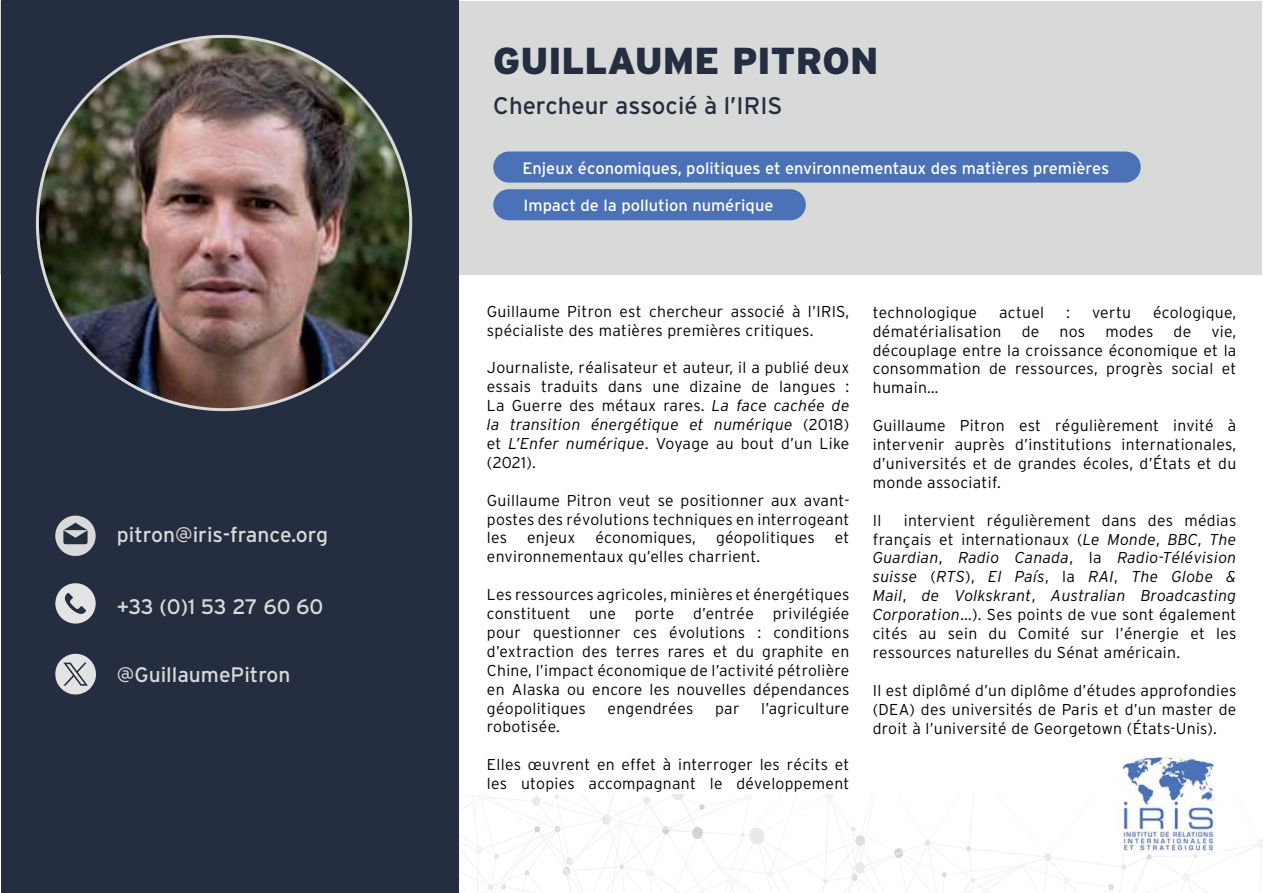
<style>
.page{position:relative;width:1263px;height:893px;background:#fff}
.page>*{position:absolute;margin:0;border:0;box-sizing:border-box;transform-origin:0 0}
.t1{font:900 37.5px "Interstate";color:#252d40}
.t2{font:24px "Interstate";color:#252d40}
.t3{font:21px "Interstate";color:#d9d9d9}
.t4{font:21px "Interstate";letter-spacing:-.015em;color:#d8dad9}
.t5{font:16.5px "Interstate";color:#fff}
.t6{font:16.35px "Interstate";color:#fff}
.t7{font:300 15.75px/18.9px "Interstate";letter-spacing:.02em;color:#020203;text-align:justify}
.s1{font-style:italic}
</style>
<div class="page">
<div style="left:1px;top:1px;width:1261px;height:273px;background:#d8dad9"></div>
<div style="left:1px;top:0;width:457px;height:892px;background:#252d40"></div>
<svg style="left:459px;top:794px;width:804px;height:99px"></svg>
<img style="left:1117px;top:755px;width:103px;height:96px">
<img style="left:37px;top:36px;width:374px;height:374px;border-radius:187px">
<div style="left:493px;top:152px;width:648px;height:31px;background:#4b71b6;border-radius:16px"></div>
<svg style="left:55px;top:583px;width:41px;height:41px"></svg>
<svg style="left:55px;top:516px;width:41px;height:40px"></svg>
<div style="left:493px;top:189px;width:313px;height:31px;background:#4b71b6;border-radius:16px"></div>
<svg style="left:55px;top:654px;width:41px;height:41px"></svg>
<h3 class="t3" style="left:117px;top:523px;width:213px">pitron@iris-france.org</h3>
<h3 class="t4" style="left:117px;top:594px;width:208px">+33 (0)1 53 27 60 60</h3>
<h3 class="t3" style="left:117px;top:663px;width:175px">@GuillaumePitron</h3>
<h1 class="t1" style="left:493px;top:39px;width:387px">GUILLAUME PITRON</h1>
<h2 class="t2" style="left:493px;top:92px;width:291px">Chercheur associé à l’IRIS</h2>
<p class="t5" style="left:522px;top:159px;width:588px">Enjeux économiques, politiques et environnementaux des matières premières</p>
<p class="t6" style="left:524px;top:196px;width:251px">Impact de la pollution numérique</p>
<p class="t7" style="left:487px;top:301px;width:364px">Guillaume Pitron est chercheur associé à l’IRIS, spécialiste des matières premières critiques.</p>
<p class="t7" style="left:487px;top:358px;width:364px">Journaliste, réalisateur et auteur, il a publié deux essais traduits dans une dizaine de langues :<br>La Guerre des métaux rares. <span class="s1">La face cachée de la transition énergétique et numérique</span> (2018) et <span class="s1">L’Enfer numérique</span>. Voyage au bout d’un Like (2021).</p>
<p class="t7" style="left:487px;top:490px;width:364px">Guillaume Pitron veut se positionner aux avant&shy;postes des révolutions techniques en interrogeant les</p>
<p class="t7" style="left:527px;top:528px;width:50px">enjeux</p>
<p class="t7" style="left:595px;top:528px;width:102px">économiques,</p>
<p class="t7" style="left:716px;top:528px;width:100px">géopolitiques</p>
<p class="t7" style="left:835px;top:528px;width:16px">et</p>
<p class="t7" style="left:487px;top:547px;width:275px">environnementaux qu’elles charrient.</p>
<p class="t7" style="left:487px;top:585px;width:364px">Les ressources agricoles, minières et énergétiques constituent une porte d’entrée privilégiée pour questionner ces évolutions : conditions d’extraction des terres rares et du graphite en Chine, l’impact économique de l’activité pétrolière en Alaska ou encore les nouvelles dépendances géopolitiques</p>
<p class="t7" style="left:607px;top:698px;width:87px">engendrées</p>
<p class="t7" style="left:715px;top:698px;width:26px">par</p>
<p class="t7" style="left:761px;top:698px;width:90px">l’agriculture</p>
<p class="t7" style="left:487px;top:717px;width:74px">robotisée.</p>
<p class="t7" style="left:487px;top:755px;width:364px">Elles œuvrent en effet à interroger les récits et les utopies accompagnant le développement</p>
<p class="t7" style="left:873px;top:303px;width:106px">technologique</p>
<p class="t7" style="left:999px;top:303px;width:46px">actuel</p>
<p class="t7" style="left:1066px;top:303px;width:5px">:</p>
<p class="t7" style="left:1092px;top:303px;width:40px">vertu</p>
<p class="t7" style="left:1153px;top:303px;width:85px">écologique,</p>
<p class="t7" style="left:873px;top:321px;width:130px">dématérialisation</p>
<p class="t7" style="left:1022px;top:321px;width:19px">de</p>
<p class="t7" style="left:1059px;top:321px;width:27px">nos</p>
<p class="t7" style="left:1105px;top:321px;width:50px">modes</p>
<p class="t7" style="left:1173px;top:321px;width:19px">de</p>
<p class="t7" style="left:873px;top:321px;width:365px;text-indent:338px">vie, découplage entre la croissance économique et la consommation de ressources, progrès social et humain…</p>
<p class="t7" style="left:873px;top:416px;width:365px">Guillaume Pitron est régulièrement invité à intervenir auprès d’institutions internationales, d’universités et de grandes écoles, d’États et du monde associatif.</p>
<p class="t7" style="left:873px;top:510px;width:10px">Il</p>
<p class="t7" style="left:873px;top:510px;width:365px;text-indent:31px">intervient régulièrement dans des médias français et internationaux (<span class="s1">Le Monde</span>, <span class="s1">BBC</span>, <span class="s1">The Guardian</span>, <span class="s1">Radio Canada</span>, la <span class="s1">Radio-Télévision suisse</span> (<span class="s1">RTS</span>), <span class="s1">El País</span>, la <span class="s1">RAI</span>, <span class="s1">The Globe &amp; Mail</span>, <span class="s1">de Volkskrant</span>, <span class="s1">Australian Broadcasting Corporation</span>…). Ses points de vue sont également cités au sein du Comité sur l’énergie et les ressources naturelles du Sénat américain.</p>
<p class="t7" style="left:873px;top:681px;width:365px">Il est diplômé d’un diplôme d’études approfondies (DEA) des universités de Paris et d’un master de droit à l’université de Georgetown (États-Unis).</p>
</div>
